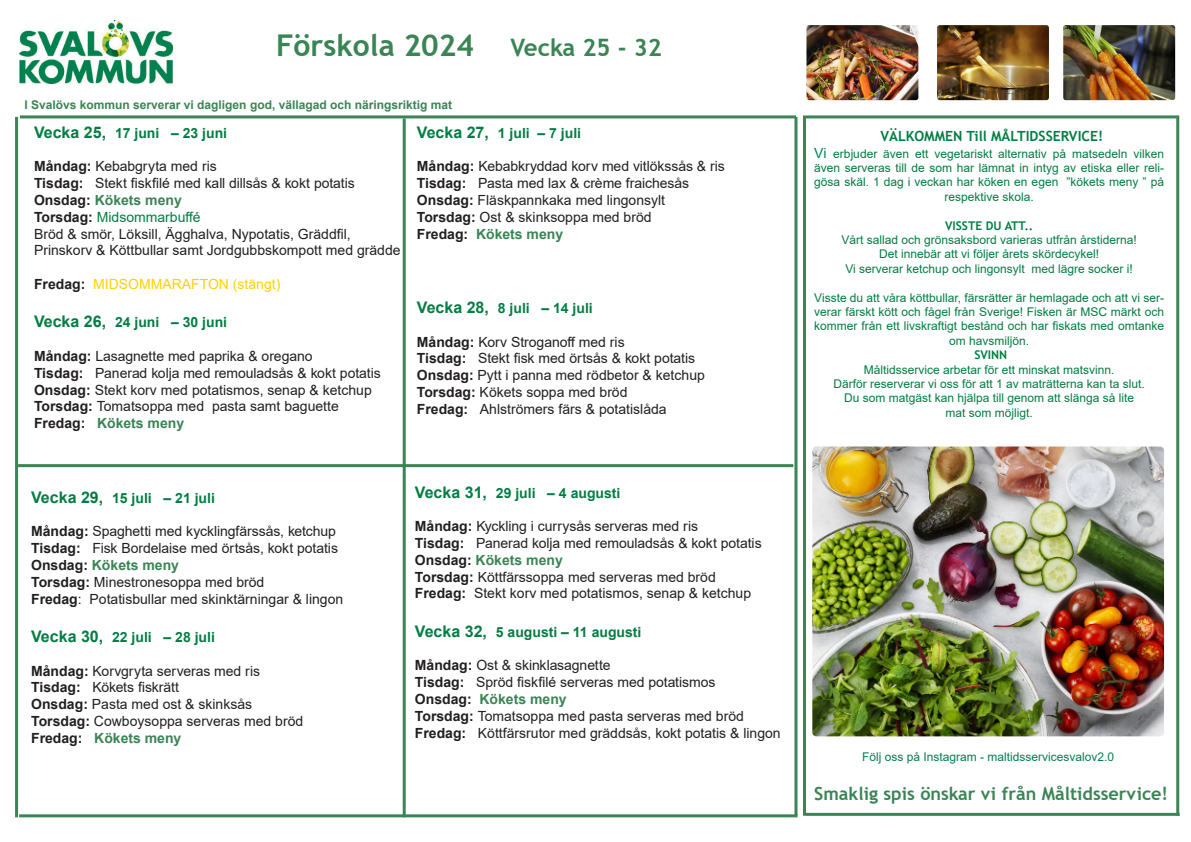
<style>
.page{position:relative;width:1191px;height:842px;background:#fff}
.page>*{position:absolute;margin:0;border:0;box-sizing:border-box;transform-origin:0 0}
.t1{font:700 30px "Trebuchet MS";color:#3b8455}
.t2{font:700 18px "Trebuchet MS";color:#3b8455}
.t3{font:14px "Arial";color:#231f20}
.t4{font:700 14px "Arial";color:#037d43}
.t5{font:700 14px "Arial";color:#3b8455}
.t6{font:14px "Arial";color:#fed105}
.t7{font:700 14px "Trebuchet MS";color:#037d43}
.t8{font:14px "Arial";color:#037d43}
.t9{font:12px/14.4px "Arial";color:#037d43;text-align:center}
.t10{font:700 12px "Arial";color:#3b8455}
.t11{font:12px "Arial";color:#00814f}
.t12{font:700 12px "Trebuchet MS";color:#037d43}
.s1{font-size:24px}
.s2{font-size:16px}
.s3{font-weight:700}
.s4{color:#231f20}
.s5{font-weight:700;color:#231f20}
.s6{font-size:14px;color:#00814f}
</style>
<div class="page">
<img style="left:812px;top:446px;width:352px;height:290px">
<img style="left:806px;top:25px;width:112px;height:75px">
<img style="left:20px;top:21px;width:152px;height:63px">
<img style="left:937px;top:25px;width:112px;height:75px">
<img style="left:1063px;top:25px;width:112px;height:75px">
<hr style="left:20px;top:115px;width:776px;height:3px;background:#3b8455">
<hr style="left:1176px;top:115px;width:3px;height:701px;background:#3b8455">
<hr style="left:19px;top:814px;width:778px;height:3px;background:#3b8455">
<hr style="left:18px;top:464px;width:775px;height:3px;background:#3b8455">
<hr style="left:403px;top:118px;width:3px;height:699px;background:#3b8455">
<hr style="left:794px;top:117px;width:3px;height:699px;background:#3b8455">
<hr style="left:15px;top:117px;width:3px;height:700px;background:#3b8455">
<hr style="left:803px;top:117px;width:3px;height:699px;background:#3b8455">
<hr style="left:803px;top:115px;width:373px;height:3px;background:#3b8455">
<hr style="left:806px;top:813px;width:373px;height:3px;background:#3b8455">
<p class="t1" style="left:276px;top:27px;width:387px">Förskola 2024 <span class="s1">Vecka 25 - 32</span></p>
<p class="t10" style="left:24px;top:96px;width:429px">I Svalövs kommun serverar vi dagligen god, vällagad och näringsriktig mat</p>
<p class="t4" style="left:34px;top:123px;width:195px"><span class="s2">Vecka 25,</span> 17 juni – 23 juni</p>
<p class="t7" style="left:880px;top:128px;width:224px">VÄLKOMMEN Till MÅLTIDSSERVICE!</p>
<p class="t3" style="left:34px;top:157px;width:184px"><span class="s3">Måndag:</span> Kebabgryta med ris</p>
<p class="t3" style="left:34px;top:174px;width:322px"><span class="s3">Tisdag:</span> Stekt fiskfilé med kall dillsås &amp; kokt potatis</p>
<p class="t5" style="left:34px;top:190px;width:149px"><span class="s4">Onsdag:</span> Kökets meny</p>
<p class="t8" style="left:34px;top:207px;width:168px"><span class="s5">Torsdag:</span> Midsommarbuffé</p>
<p class="t3" style="left:34px;top:224px;width:318px">Bröd &amp; smör, Löksill, Ägghalva, Nypotatis, Gräddfil,</p>
<p class="t3" style="left:34px;top:241px;width:368px">Prinskorv &amp; Köttbullar samt Jordgubbskompott med grädde</p>
<p class="t6" style="left:34px;top:274px;width:248px"><span class="s5">Fredag:</span> MIDSOMMARAFTON (stängt)</p>
<p class="t4" style="left:34px;top:313px;width:195px"><span class="s2">Vecka 26,</span> 24 juni – 30 juni</p>
<p class="t3" style="left:34px;top:346px;width:280px"><span class="s3">Måndag:</span> Lasagnette med paprika &amp; oregano</p>
<p class="t3" style="left:34px;top:363px;width:348px"><span class="s3">Tisdag:</span> Panerad kolja med remouladsås &amp; kokt potatis</p>
<p class="t3" style="left:34px;top:380px;width:339px"><span class="s3">Onsdag:</span> Stekt korv med potatismos, senap &amp; ketchup</p>
<p class="t3" style="left:34px;top:397px;width:306px"><span class="s3">Torsdag:</span> Tomatsoppa med pasta samt baguette</p>
<p class="t5" style="left:34px;top:413px;width:152px"><span class="s4">Fredag:</span> Kökets meny</p>
<p class="t4" style="left:417px;top:123px;width:166px"><span class="s2">Vecka 27,</span> 1 juli – 7 juli</p>
<p class="t3" style="left:417px;top:157px;width:309px"><span class="s3">Måndag:</span> Kebabkryddad korv med vitlökssås &amp; ris</p>
<p class="t3" style="left:417px;top:174px;width:274px"><span class="s3">Tisdag:</span> Pasta med lax &amp; crème fraichesås</p>
<p class="t3" style="left:417px;top:190px;width:250px"><span class="s3">Onsdag:</span> Fläskpannkaka med lingonsylt</p>
<p class="t3" style="left:417px;top:207px;width:236px"><span class="s3">Torsdag:</span> Ost &amp; skinksoppa med bröd</p>
<p class="t5" style="left:417px;top:224px;width:148px"><span class="s4">Fredag:</span> Kökets meny</p>
<p class="t9" style="left:814px;top:146px;width:351px"><span class="s6">Vi</span> erbjuder även ett vegetariskt alternativ på matsedeln vilken även serveras till de som har lämnat in intyg av etiska eller reli&shy;gösa skäl. 1 dag i veckan har köken en egen ”kökets meny ” på respektive skola.</p>
<p class="t12" style="left:945px;top:218px;width:90px">VISSTE DU ATT..</p>
<p class="t9" style="left:841px;top:233px;width:297px">Vårt sallad och grönsaksbord varieras utfrån årstiderna!</p>
<p class="t9" style="left:879px;top:247px;width:222px">Det innebär att vi följer årets skördecykel!</p>
<p class="t9" style="left:845px;top:261px;width:289px">Vi serverar ketchup och lingonsylt med lägre socker i!</p>
<p class="t9" style="left:814px;top:290px;width:351px">Visste du att våra köttbullar, färsrätter är hemlagade och att vi ser&shy;verar färskt kött och fågel från Sverige! Fisken är MSC märkt och kommer från ett livskraftigt bestånd och har fiskats med omtanke om havsmiljön.</p>
<p class="t12" style="left:974px;top:347px;width:34px">SVINN</p>
<p class="t9" style="left:863px;top:362px;width:252px">Måltidsservice arbetar för ett minskat matsvinn.</p>
<p class="t9" style="left:833px;top:377px;width:313px">Därför reserverar vi oss för att 1 av maträtterna kan ta slut.</p>
<p class="t9" style="left:844px;top:391px;width:292px">Du som matgäst kan hjälpa till genom att slänga så lite</p>
<p class="t9" style="left:945px;top:405px;width:89px">mat som möjligt.</p>
<p class="t4" style="left:417px;top:298px;width:177px"><span class="s2">Vecka 28,</span> 8 juli – 14 juli</p>
<p class="t3" style="left:417px;top:332px;width:209px"><span class="s3">Måndag:</span> Korv Stroganoff med ris</p>
<p class="t3" style="left:417px;top:349px;width:280px"><span class="s3">Tisdag:</span> Stekt fisk med örtsås &amp; kokt potatis</p>
<p class="t3" style="left:417px;top:366px;width:289px"><span class="s3">Onsdag:</span> Pytt i panna med rödbetor &amp; ketchup</p>
<p class="t3" style="left:417px;top:382px;width:212px"><span class="s3">Torsdag:</span> Kökets soppa med bröd</p>
<p class="t3" style="left:417px;top:399px;width:251px"><span class="s3">Fredag:</span> Ahlströmers färs &amp; potatislåda</p>
<p class="t4" style="left:31px;top:488px;width:185px"><span class="s2">Vecka 29,</span> 15 juli – 21 juli</p>
<p class="t3" style="left:31px;top:522px;width:306px"><span class="s3">Måndag:</span> Spaghetti med kycklingfärssås, ketchup</p>
<p class="t3" style="left:31px;top:538px;width:308px"><span class="s3">Tisdag:</span> Fisk Bordelaise med örtsås, kokt potatis</p>
<p class="t5" style="left:31px;top:555px;width:149px"><span class="s4">Onsdag:</span> Kökets meny</p>
<p class="t3" style="left:31px;top:572px;width:235px"><span class="s3">Torsdag:</span> Minestronesoppa med bröd</p>
<p class="t3" style="left:31px;top:589px;width:314px"><span class="s3">Fredag</span>: Potatisbullar med skinktärningar &amp; lingon</p>
<p class="t4" style="left:31px;top:627px;width:185px"><span class="s2">Vecka 30,</span> 22 juli – 28 juli</p>
<p class="t3" style="left:31px;top:661px;width:230px"><span class="s3">Måndag:</span> Korvgryta serveras med ris</p>
<p class="t3" style="left:31px;top:678px;width:149px"><span class="s3">Tisdag:</span> Kökets fiskrätt</p>
<p class="t3" style="left:31px;top:694px;width:222px"><span class="s3">Onsdag:</span> Pasta med ost &amp; skinksås</p>
<p class="t3" style="left:31px;top:711px;width:274px"><span class="s3">Torsdag:</span> Cowboysoppa serveras med bröd</p>
<p class="t5" style="left:31px;top:728px;width:152px"><span class="s4">Fredag:</span> Kökets meny</p>
<p class="t4" style="left:415px;top:483px;width:207px"><span class="s2">Vecka 31,</span> 29 juli – 4 augusti</p>
<p class="t3" style="left:415px;top:516px;width:285px"><span class="s3">Måndag:</span> Kyckling i currysås serveras med ris</p>
<p class="t3" style="left:415px;top:533px;width:348px"><span class="s3">Tisdag:</span> Panerad kolja med remouladsås &amp; kokt potatis</p>
<p class="t5" style="left:415px;top:550px;width:149px"><span class="s4">Onsdag:</span> Kökets meny</p>
<p class="t3" style="left:415px;top:567px;width:302px"><span class="s3">Torsdag:</span> Köttfärssoppa med serveras med bröd</p>
<p class="t3" style="left:415px;top:584px;width:338px"><span class="s3">Fredag:</span> Stekt korv med potatismos, senap &amp; ketchup</p>
<p class="t4" style="left:415px;top:622px;width:228px"><span class="s2">Vecka 32,</span> 5 augusti – 11 augusti</p>
<p class="t3" style="left:415px;top:656px;width:197px"><span class="s3">Måndag:</span> Ost &amp; skinklasagnette</p>
<p class="t3" style="left:415px;top:672px;width:302px"><span class="s3">Tisdag:</span> Spröd fiskfilé serveras med potatismos</p>
<p class="t5" style="left:415px;top:689px;width:153px"><span class="s4">Onsdag:</span> Kökets meny</p>
<p class="t3" style="left:415px;top:706px;width:330px"><span class="s3">Torsdag:</span> Tomatsoppa med pasta serveras med bröd</p>
<p class="t3" style="left:415px;top:723px;width:367px"><span class="s3">Fredag:</span> Köttfärsrutor med gräddsås, kokt potatis &amp; lingon</p>
<p class="t11" style="left:862px;top:748px;width:254px">Följ oss på Instagram - maltidsservicesvalov2.0</p>
<p class="t2" style="left:814px;top:782px;width:355px">Smaklig spis önskar vi från Måltidsservice!</p>
</div>
